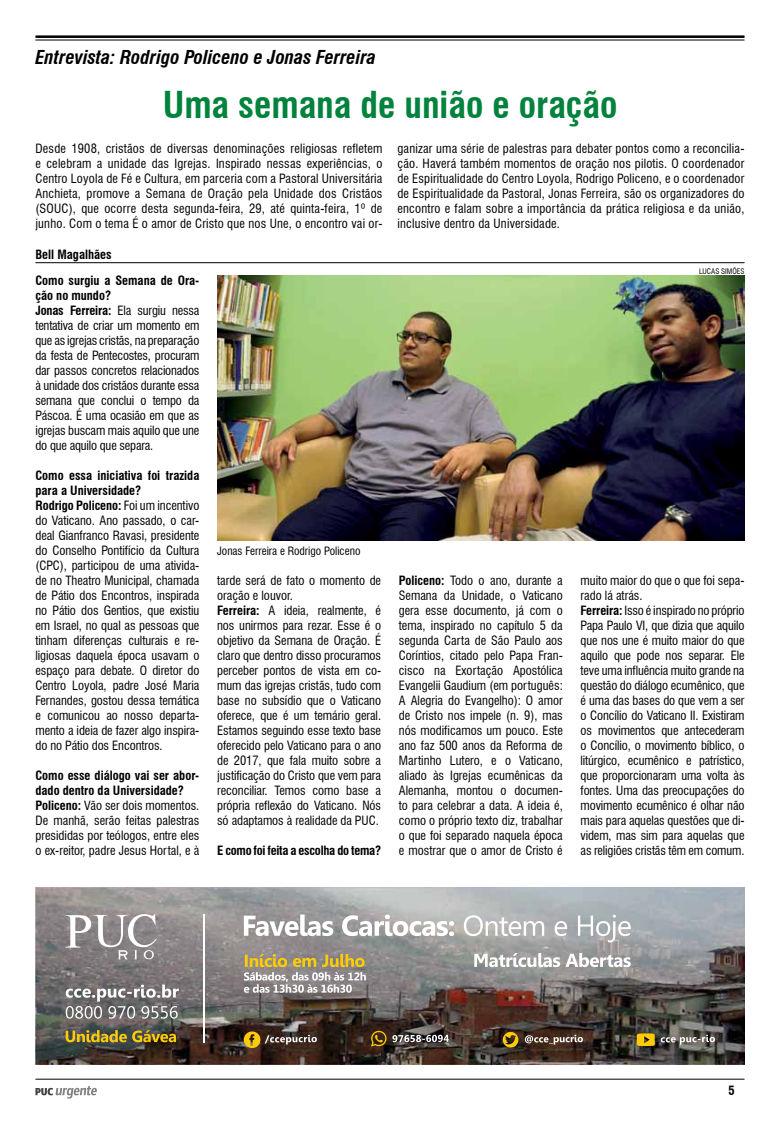
<style>
.page{position:relative;width:780px;height:1134px;background:#fff}
.page>*{position:absolute;margin:0;border:0;box-sizing:border-box;transform-origin:0 0}
.t1{font:700 condensed 36.25px "Swiss 721 BT";color:#02833d}
.t2{font:italic 700 condensed 18.75px "Swiss 721 BT";color:#000}
.t3{font:condensed 12.5px/15px "Swiss 721 BT";letter-spacing:-.005em;color:#000}
.t4{font:700 condensed 12.5px "Swiss 721 BT";letter-spacing:-.02em;color:#000}
.t5{font:700 condensed 12.5px "Swiss 721 BT";color:#000}
.t6{font:condensed 11.25px "Swiss 721 BT";color:#000}
.t7{font:condensed 7.5px "Swiss 721 BT";color:#000}
.s1{font-weight:700}
</style>
<div class="page">
<hr style="left:35px;top:1079px;width:709px;height:1px;background:#000">
<svg style="left:35px;top:1086px;width:62px;height:12px"></svg>
<hr style="left:35px;top:35px;width:709px;height:3px;background:#000">
<hr style="left:35px;top:40px;width:709px;height:1px;background:#000">
<hr style="left:35px;top:262px;width:709px;height:1px;background:#000">
<img style="left:35px;top:887px;width:709px;height:177px">
<svg style="left:244px;top:914px;width:386px;height:28px"></svg>
<svg style="left:66px;top:913px;width:91px;height:47px"></svg>
<svg style="left:66px;top:1030px;width:110px;height:12px"></svg>
<hr style="left:203px;top:914px;width:1px;height:128px;background:#fff">
<svg style="left:244px;top:954px;width:122px;height:39px;background:#aba188"></svg>
<svg style="left:66px;top:984px;width:113px;height:35px;background:#8c8a8b"></svg>
<svg style="left:525px;top:1035px;width:58px;height:9px"></svg>
<svg style="left:502px;top:1032px;width:16px;height:15px"></svg>
<svg style="left:371px;top:1030px;width:78px;height:17px"></svg>
<svg style="left:660px;top:1035px;width:55px;height:9px"></svg>
<svg style="left:636px;top:1033px;width:18px;height:13px"></svg>
<svg style="left:244px;top:1031px;width:73px;height:17px"></svg>
<svg style="left:474px;top:953px;width:156px;height:14px"></svg>
<img style="left:217px;top:275px;width:527px;height:265px">
<h2 class="t2" style="left:35px;top:46px;width:342px">Entrevista: Rodrigo Policeno e Jonas Ferreira</h2>
<h1 class="t1" style="left:163px;top:83px;width:456px">Uma semana de união e oração</h1>
<p class="t3" style="left:35px;top:141px;width:348px;text-align:justify">Desde 1908, cristãos de diversas denominações religiosas refletem e celebram a unidade das Igrejas. Inspirado nessas experiências, o Centro Loyola de Fé e Cultura, em parceria com a Pastoral Universitária Anchieta, promove a Semana de Oração pela Unidade dos Cristãos (SOUC), que ocorre desta segunda-feira, 29, até quinta-feira, 1º de junho. Com o tema É o amor de Cristo que nos Une, o encontro vai or-</p>
<p class="t3" style="left:397px;top:141px;width:348px;text-align:justify">ganizar uma série de palestras para debater pontos como a reconcilia&shy;ção. Haverá também momentos de oração nos pilotis. O coordenador de Espiritualidade do Centro Loyola, Rodrigo Policeno, e o coordenador de Espiritualidade da Pastoral, Jonas Ferreira, são os organizadores do encontro e falam sobre a importância da prática religiosa e da união, inclusive dentro da Universidade.</p>
<p class="t5" style="left:35px;top:247px;width:78px">Bell Magalhães</p>
<p class="t7" style="left:699px;top:267px;width:9px">Lucas</p>
<p class="t7" style="left:721px;top:267px;width:21px">Simões</p>
<p class="t3" style="left:35px;top:273px;width:165px"><span class="s1">Como surgiu a Semana de Ora&shy;ção no mundo?<br>Jonas Ferreira:</span> Ela surgiu nessa tentativa de criar um momento em que as igrejas cristãs, na preparação da festa de Pentecostes, procuram dar passos concretos relacionados à unidade dos cristãos durante essa semana que conclui o tempo da<br>Páscoa. É uma ocasião em que as igrejas buscam mais aquilo que une do que aquilo que separa.</p>
<p class="t3" style="left:35px;top:468px;width:165px"><span class="s1">Como essa iniciativa foi trazida para a Universidade?<br>Rodrigo Policeno:</span> Foi um incentivo do Vaticano. Ano passado, o car&shy;deal Gianfranco Ravasi, presidente do Conselho Pontifício da Cultura (CPC), participou de uma ativida&shy;de no Theatro Municipal, chamada de Pátio dos Encontros, inspirada no Pátio dos Gentios, que existiu em Israel, no qual as pessoas que tinham diferenças culturais e re&shy;ligiosas daquela época usavam o espaço para debate. O diretor do<br>Centro Loyola, padre José Maria<br>Fernandes, gostou dessa temática e comunicou ao nosso departa&shy;mento a ideia de fazer algo inspira&shy;do no Pátio dos Encontros.</p>
<p class="t3" style="left:35px;top:768px;width:165px"><span class="s1">Como esse diálogo vai ser abor&shy;dado dentro da Universidade?<br>Policeno:</span> Vão ser dois momentos.<br>De manhã, serão feitas palestras presididas por teólogos, entre eles o ex-reitor, padre Jesus Hortal, e à</p>
<p class="t6" style="left:217px;top:544px;width:145px">Jonas Ferreira e Rodrigo Policeno</p>
<p class="t3" style="left:217px;top:573px;width:165px">tarde será de fato o momento de oração e louvor.<br><span class="s1">Ferreira:</span> A ideia, realmente, é nos unirmos para rezar. Esse é o objetivo da Semana de Oração. É claro que dentro disso procuramos perceber pontos de vista em co&shy;mum das igrejas cristãs, tudo com base no subsídio que o Vaticano oferece, que é um temário geral.<br>Estamos seguindo esse texto base oferecido pelo Vaticano para o ano de 2017, que fala muito sobre a justificação do Cristo que vem para reconciliar. Temos como base a própria reflexão do Vaticano. Nós só adaptamos à realidade da PUC.</p>
<p class="t4" style="left:217px;top:843px;width:165px">E como foi feita a escolha do tema?</p>
<p class="t3" style="left:399px;top:573px;width:165px;text-align:justify"><span class="s1">Policeno:</span> Todo o ano, durante a Semana da Unidade, o Vaticano gera esse documento, já com o tema, inspirado no capítulo 5 da segunda Carta de São Paulo aos Coríntios, citado pelo Papa Fran&shy;cisco na Exortação Apostólica Evangelii Gaudium (em português:<br>A Alegria do Evangelho): O amor de Cristo nos impele (n. 9), mas nós modificamos um pouco. Este ano faz 500 anos da Reforma de Martinho Lutero, e o Vaticano, aliado às Igrejas ecumênicas da Alemanha, montou o documen&shy;to para celebrar a data. A ideia é, como o próprio texto diz, trabalhar o que foi separado naquela época e mostrar que o amor de Cristo é</p>
<p class="t3" style="left:580px;top:573px;width:165px">muito maior do que o que foi sepa&shy;rado lá atrás.<br><span class="s1">Ferreira:</span> Isso é inspirado no próprio<br>Papa Paulo VI, que dizia que aquilo que nos une é muito maior do que aquilo que pode nos separar. Ele teve uma influência muito grande na questão do diálogo ecumênico, que é uma das bases do que vem a ser o Concílio do Vaticano II. Existiram os movimentos que antecederam o Concílio, o movimento bíblico, o litúrgico, ecumênico e patrístico, que proporcionaram uma volta às fontes. Uma das preocupações do movimento ecumênico é olhar não mais para aquelas questões que di&shy;videm, mas sim para aquelas que as religiões cristãs têm em comum.</p>
<p class="t4" style="left:728px;top:1083px;width:8px">5</p>
</div>
